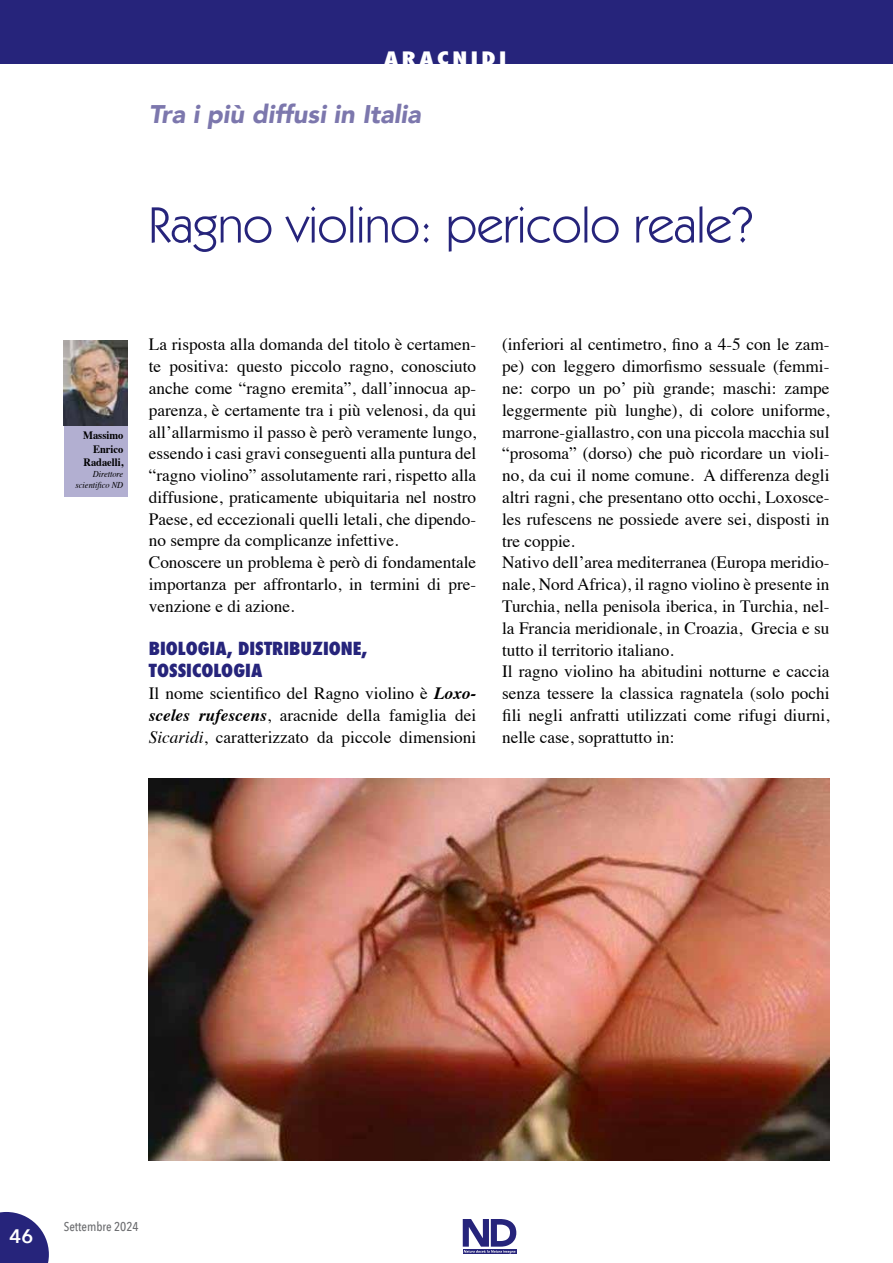
<style>
.page{position:relative;width:893px;height:1263px;background:#fff}
.page>*{position:absolute;margin:0;border:0;box-sizing:border-box;transform-origin:0 0}
.t1{font:51px "Kabel IT Cby BT";color:#26247b}
.t2{font:italic 900 25.5px "Avenir";color:#7c77ad}
.t3{font:600 19.5px "Avenir Next";color:#fff}
.t4{font:800 condensed 18px "Futura";letter-spacing:.15em;color:#fff;scale:1.3 1}
.t5{font:800 condensed 17.55px/22px "Futura";color:#26247b;scale:1.07 1}
.t6{font:17.25px/21.8px "Times";color:#000}
.t7{font:500 12.75px "Avenir Next Condensed";color:#6d6e71}
.t8{font:700 11.25px/13.5px "Times";color:#000;text-align:right;scale:.93 1}
.t9{font:italic 9px/10.8px "Times";color:#000;text-align:right;scale:.93 1}
.s1{font-weight:700;font-style:italic}
.s2{font-style:italic}
</style>
<div class="page">
<div style="left:0;top:0;width:893px;height:64px;background:#26247b"></div>
<svg style="left:0;top:1212px;width:49px;height:51px;background:#48468f"></svg>
<div style="left:463px;top:1249px;width:53px;height:5px;background:#26247b"></div>
<svg style="left:463px;top:1219px;width:53px;height:34px"></svg>
<div style="left:64px;top:340px;width:64px;height:157px;background:#b2afd1"></div>
<img style="left:64px;top:340px;width:64px;height:85px">
<img style="left:149px;top:778px;width:680px;height:383px">
<p class="t4" style="left:384px;top:46px;width:96px">ARACNIDI</p>
<h2 class="t2" style="left:149px;top:93px;width:274px">Tra i più diffusi in Italia</h2>
<h1 class="t1" style="left:149px;top:193px;width:607px">Ragno violino: pericolo reale?</h1>
<p class="t8" style="left:83px;top:428px;width:45px">Massimo<br>Enrico<br>Radaelli,</p>
<p class="t9" style="left:76px;top:468px;width:53px">Direttore scientifico ND</p>
<p class="t6" style="left:149px;top:332px;width:329px">La risposta alla domanda del titolo è certamen&shy;te positiva: questo piccolo ragno, conosciuto anche come “ragno eremita”, dall’innocua ap&shy;parenza, è certamente tra i più velenosi, da qui all’allarmismo il passo è però veramente lungo, essendo i casi gravi conseguenti alla puntura del “ragno violino” assolutamente rari, rispetto alla diffusione, praticamente ubiquitaria nel nostro Paese, ed eccezionali quelli letali, che dipendo&shy;no sempre da complicanze infettive.<br>Conoscere un problema è però di fondamentale importanza per affrontarlo, in termini di pre&shy;venzione e di azione.</p>
<p class="t5" style="left:149px;top:638px;width:206px">BIOLOGIA, DISTRIBUZIONE,<br>TOSSICOLOGIA</p>
<p class="t6" style="left:149px;top:681px;width:329px;text-align:justify">Il nome scientifico del Ragno violino è <span class="s1">Loxo&shy;sceles rufescens</span>, aracnide della famiglia dei <span class="s2">Sicaridi</span>, caratterizzato da piccole dimensioni</p>
<p class="t6" style="left:502px;top:332px;width:329px">(inferiori al centimetro, fino a 4-5 con le zam&shy;pe) con leggero dimorfismo sessuale (femmi&shy;ne: corpo un po’ più grande; maschi: zampe leggermente più lunghe), di colore uniforme, marrone-giallastro, con una piccola macchia sul “prosoma” (dorso) che può ricordare un violi&shy;no, da cui il nome comune. A differenza degli altri ragni, che presentano otto occhi, Loxosce&shy;les rufescens ne possiede avere sei, disposti in tre coppie.<br>Nativo dell’area mediterranea (Europa meridio&shy;nale, Nord Africa), il ragno violino è presente in Turchia, nella penisola iberica, in Turchia, nel&shy;la Francia meridionale, in Croazia, Grecia e su tutto il territorio italiano.<br>Il ragno violino ha abitudini notturne e caccia senza tessere la classica ragnatela (solo pochi fili negli anfratti utilizzati come rifugi diurni, nelle case, soprattutto in:</p>
<p class="t3" style="left:10px;top:1219px;width:25px">46</p>
<p class="t7" style="left:64px;top:1219px;width:76px">Settembre 2024</p>
</div>
